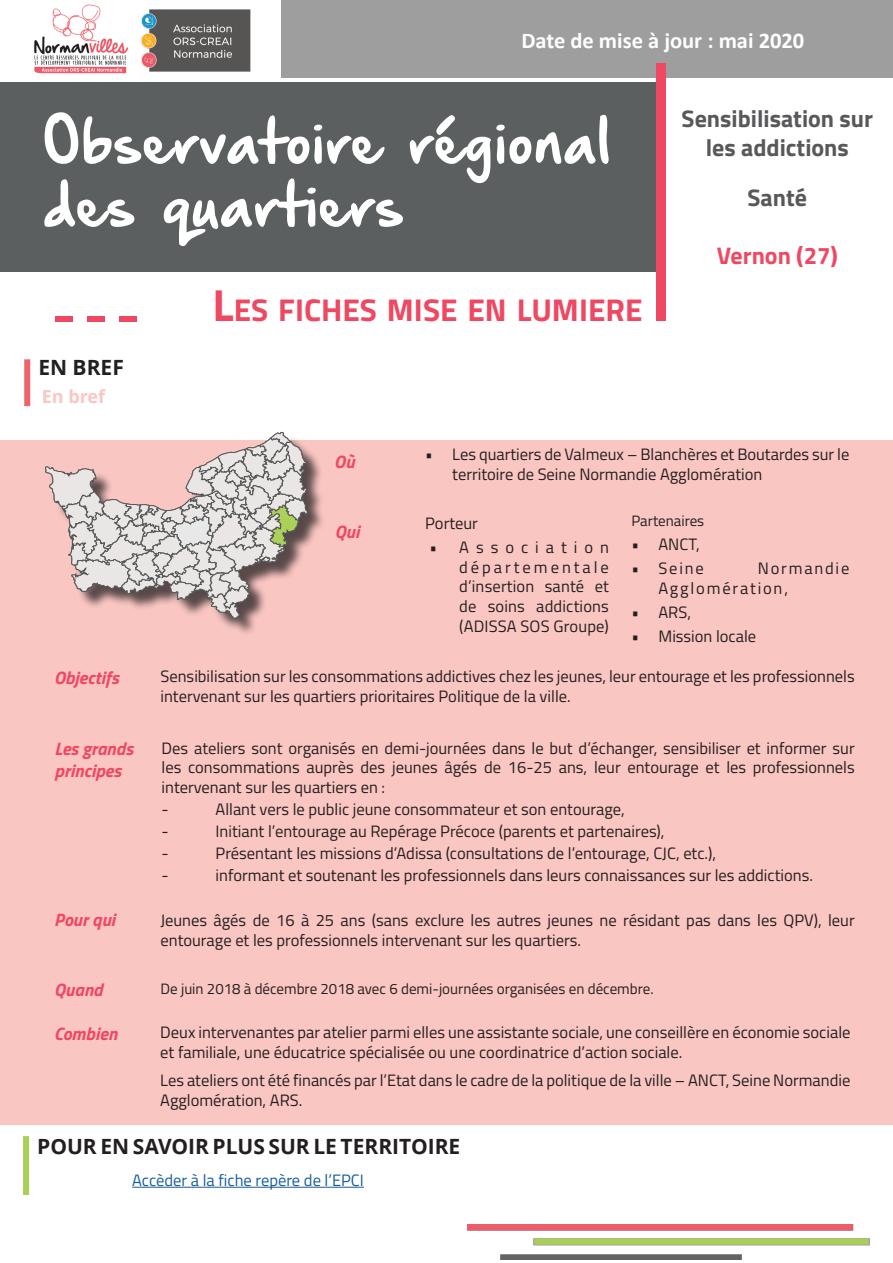
<style>
.page{position:relative;width:893px;height:1263px;background:#fff}
.page>*{position:absolute;margin:0;border:0;box-sizing:border-box;transform-origin:0 0}
.t1{font:52.5px "Hand Of Sean Demo";color:#fff}
.t2{font:700 31.5px "Titillium Web";color:#ef4862}
.t3{font:700 24px/28.8px "Titillium Web";color:#57585a;text-align:center}
.t4{font:700 24px "Titillium Web";color:#ee4862}
.Texte_bleu_-_Aligner{font:700 22.5px "Calibri";color:#fff}
.En-tête_de_page_-_No{font:700 21px "Open Sans";color:#231f20}
.t5{font:italic 700 18px/21.6px "Titillium Web";color:#ef4862}
.Texte_bleu_-_Aligner-2{font:700 18px "Open Sans";color:#fac6c2}
.Texte_de_corps_de_pa{font:16.5px/19.8px "Titillium Web";color:#231f20}
.Texte_de_corps_de_pa-2{font:16.5px "Titillium Web";color:#175d9e}
.Texte_de_corps_de_pa-3{font:16.5px/19.8px "Titillium Web";letter-spacing:.11em;color:#231f20}
.Texte_de_corps_de_pa-4{font:15px "Titillium Web";color:#231f20}
.s1{font-size:45px}
</style>
<div class="page">
<div style="left:0;top:440px;width:893px;height:684px;background:#fac6c2"></div>
<div style="left:0;top:82px;width:656px;height:190px;background:#5b5f60"></div>
<img style="left:34px;top:4px;width:95px;height:70px">
<div style="left:24px;top:359px;width:6px;height:47px;background:#f0636e"></div>
<div style="left:119px;top:316px;width:17px;height:5px;background:#ef4862"></div>
<div style="left:87px;top:316px;width:17px;height:5px;background:#ef4862"></div>
<div style="left:55px;top:316px;width:18px;height:5px;background:#ef4862"></div>
<img style="left:468px;top:1225px;width:402px;height:34px">
<hr style="left:132px;top:1187px;width:232px;height:1px;background:#175d9e">
<div style="left:23px;top:1136px;width:6px;height:59px;background:#a8d055"></div>
<img style="left:141px;top:9px;width:110px;height:63px">
<div style="left:282px;top:0;width:611px;height:77px;background:#9f9e9f"></div>
<div style="left:656px;top:64px;width:9px;height:257px;background:#ef4862"></div>
<div style="left:535px;top:1238px;width:333px;height:6px;background:#a8d055"></div>
<div style="left:48px;top:435px;width:278px;height:201px;background:#231f20;opacity:.75"></div>
<svg style="left:45px;top:432px;width:263px;height:187px"></svg>
<p class="Texte_bleu_-_Aligner" style="left:521px;top:25px;width:284px">Date de mise à jour : mai 2020</p>
<p class="t1" style="left:44px;top:115px;width:569px">Observatoire régional</p>
<p class="t1" style="left:44px;top:178px;width:362px">des quartiers</p>
<p class="En-tête_de_page_-_No" style="left:38px;top:353px;width:87px">EN BREF</p>
<p class="Texte_bleu_-_Aligner-2" style="left:42px;top:384px;width:65px">En bref</p>
<p class="t2" style="left:213px;top:286px;width:431px"><span class="s1">L</span>ES FICHES MISE EN LUMIERE</p>
<p class="t3" style="left:682px;top:103px;width:193px">Sensibilisation sur les addictions</p>
<p class="t3" style="left:747px;top:182px;width:61px">Santé</p>
<p class="t4" style="left:717px;top:237px;width:123px">Vernon (27)</p>
<p class="t5" style="left:334px;top:449px;width:22px">Où</p>
<p class="Texte_de_corps_de_pa" style="left:452px;top:443px;width:399px;text-indent:-27px">• Les quartiers de Valmeux – Blanchères et Boutardes sur le territoire de Seine Normandie Agglomération</p>
<p class="t5" style="left:335px;top:520px;width:26px">Qui</p>
<p class="Texte_de_corps_de_pa" style="left:425px;top:512px;width:54px">Porteur</p>
<p class="Texte_de_corps_de_pa" style="left:459px;top:536px;width:151px;text-align:justify;text-indent:-30px">• Association départementale d’insertion santé et de soins addictions (ADISSA SOS Groupe)</p>
<p class="Texte_de_corps_de_pa-4" style="left:631px;top:510px;width:74px">Partenaires</p>
<p class="Texte_de_corps_de_pa" style="left:631px;top:534px;width:70px">• ANCT,</p>
<p class="Texte_de_corps_de_pa" style="left:631px;top:558px;width:74px">• Seine</p>
<p class="Texte_de_corps_de_pa-3" style="left:658px;top:558px;width:192px;text-indent:99px">Normandie<br>Agglomération,</p>
<p class="Texte_de_corps_de_pa" style="left:631px;top:602px;width:61px">• ARS,</p>
<p class="Texte_de_corps_de_pa" style="left:631px;top:626px;width:126px">• Mission locale</p>
<p class="t5" style="left:54px;top:666px;width:66px">Objectifs</p>
<p class="Texte_de_corps_de_pa" style="left:161px;top:666px;width:696px">Sensibilisation sur les consommations addictives chez les jeunes, leur entourage et les professionnels intervenant sur les quartiers prioritaires Politique de la ville.</p>
<p class="t5" style="left:55px;top:737px;width:80px">Les grands principes</p>
<p class="Texte_de_corps_de_pa" style="left:162px;top:737px;width:695px;text-align:justify">Des ateliers sont organisés en demi-journées dans le but d’échanger, sensibiliser et informer sur les consommations auprès des jeunes âgés de 16-25 ans, leur entourage et les professionnels intervenant sur les quartiers en :</p>
<p class="Texte_de_corps_de_pa" style="left:162px;top:799px;width:9px">-</p>
<p class="Texte_de_corps_de_pa" style="left:216px;top:799px;width:411px">Allant vers le public jeune consommateur et son entourage,</p>
<p class="Texte_de_corps_de_pa" style="left:162px;top:821px;width:9px">-</p>
<p class="Texte_de_corps_de_pa" style="left:216px;top:821px;width:450px">Initiant l’entourage au Repérage Précoce (parents et partenaires),</p>
<p class="Texte_de_corps_de_pa" style="left:162px;top:842px;width:9px">-</p>
<p class="Texte_de_corps_de_pa" style="left:216px;top:842px;width:502px">Présentant les missions d’Adissa (consultations de l’entourage, CJC, etc.),</p>
<p class="Texte_de_corps_de_pa" style="left:162px;top:864px;width:9px">-</p>
<p class="Texte_de_corps_de_pa" style="left:216px;top:864px;width:599px">informant et soutenant les professionnels dans leurs connaissances sur les addictions.</p>
<p class="t5" style="left:54px;top:908px;width:63px">Pour qui</p>
<p class="Texte_de_corps_de_pa" style="left:161px;top:910px;width:696px">Jeunes âgés de 16 à 25 ans (sans exclure les autres jeunes ne résidant pas dans les QPV), leur entourage et les professionnels intervenant sur les quartiers.</p>
<p class="t5" style="left:54px;top:978px;width:50px">Quand</p>
<p class="Texte_de_corps_de_pa-4" style="left:161px;top:977px;width:495px">De juin 2018 à décembre 2018 avec 6 demi-journées organisées en décembre.</p>
<p class="Texte_de_corps_de_pa" style="left:160px;top:1022px;width:692px">Deux intervenantes par atelier parmi elles une assistante sociale, une conseillère en économie sociale et familiale, une éducatrice spécialisée ou une coordinatrice d’action sociale.</p>
<p class="Texte_de_corps_de_pa" style="left:160px;top:1070px;width:692px">Les ateliers ont été financés par l’Etat dans le cadre de la politique de la ville – ANCT, Seine Normandie<br>Agglomération, ARS.</p>
<p class="t5" style="left:54px;top:1022px;width:65px">Combien</p>
<p class="En-tête_de_page_-_No" style="left:37px;top:1131px;width:425px">POUR EN SAVOIR PLUS SUR LE TERRITOIRE</p>
<p class="Texte_de_corps_de_pa-2" style="left:132px;top:1168px;width:233px">Accèder à la fiche repère de l’EPCI</p>
</div>
